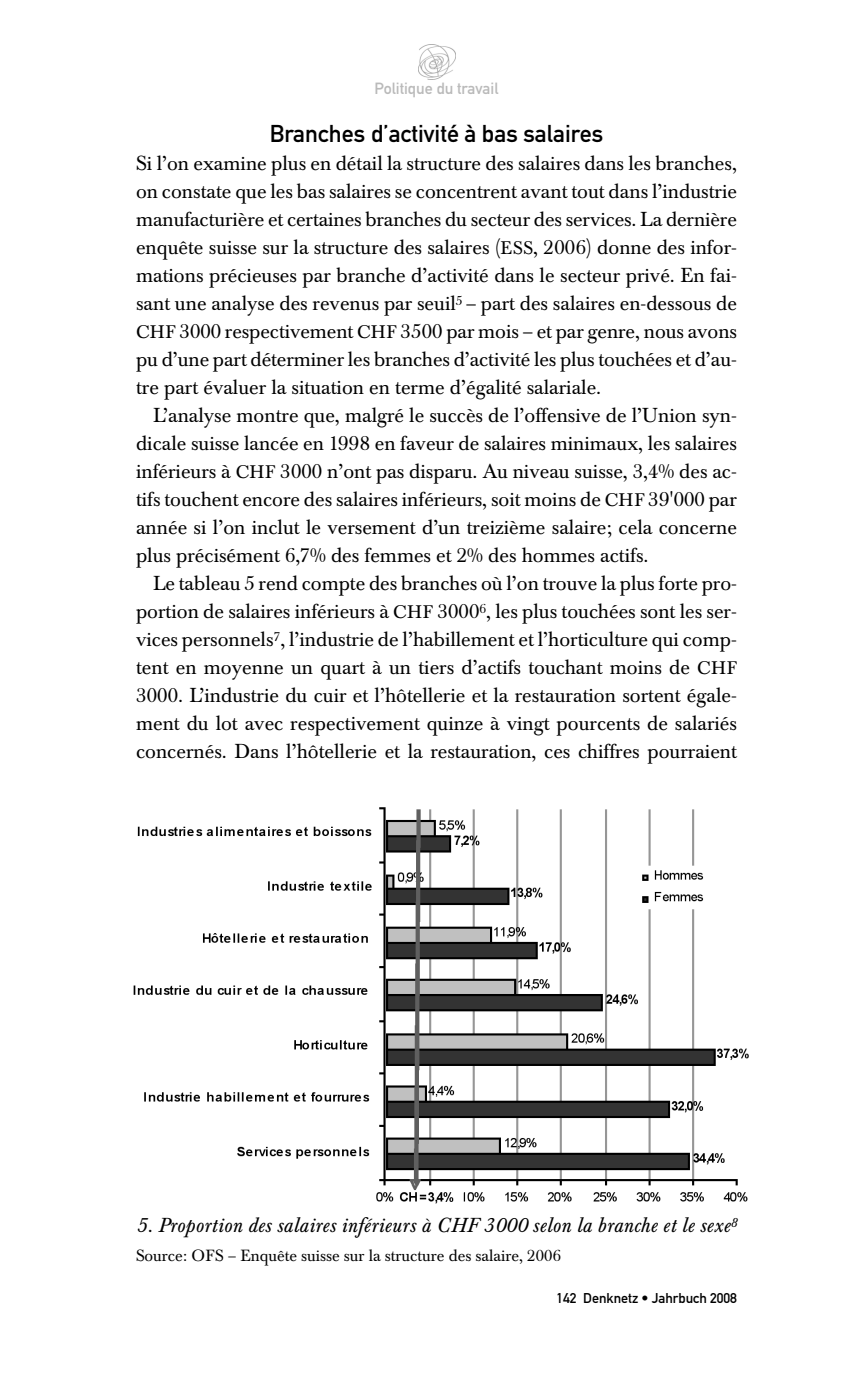
<style>
.page{position:relative;width:850px;height:1388px;background:#fff}
.page>*{position:absolute;margin:0;border:0;box-sizing:border-box;transform-origin:0 0}
.t1{font:24px "DIN Mittelschrift";color:#000}
.t2{font:20px/28px "Baskerville BE";color:#000;text-align:justify}
.t3{font:italic 20px "Baskerville BE";letter-spacing:.015em;color:#000}
.t4{font:16px "Baskerville BE";color:#000}
.t5{font:16px "DIN Mittelschrift";color:#bababa}
.t6{font:14px "DIN Mittelschrift";color:#000}
.s1{font-size:18px}
</style>
<div class="page">
<svg style="left:426px;top:44px;width:30px;height:16px"></svg>
<img style="left:418px;top:45px;width:37px;height:34px">
<img style="left:133px;top:807px;width:616px;height:397px">
<p class="t5" style="left:375px;top:82px;width:125px">Politique du travail</p>
<p class="t1" style="left:270px;top:125px;width:335px">Branches d’activité à bas salaires</p>
<p class="t2" style="left:136px;top:152px;width:602px">Si l’on examine plus en détail la structure des salaires dans les branches, on constate que les bas salaires se concentrent avant tout dans l’industrie manufacturière et certaines branches du secteur des services. La dernière enquête suisse sur la structure des salaires (<span class="s1">ESS</span>, 2006) donne des infor&shy;mations précieuses par branche d’activité dans le secteur privé. En fai&shy;sant une analyse des revenus par seuil<sup>5</sup> – part des salaires en-dessous de <span class="s1">CHF</span> 3000 respectivement <span class="s1">CHF</span> 3500 par mois – et par genre, nous avons pu d’une part déterminer les branches d’activité les plus touchées et d’au&shy;tre part évaluer la situation en terme d’égalité salariale.</p>
<p class="t2" style="left:136px;top:404px;width:602px;text-indent:17px">L’analyse montre que, malgré le succès de l’offensive de l’Union syn&shy;dicale suisse lancée en 1998 en faveur de salaires minimaux, les salaires inférieurs à <span class="s1">CHF</span> 3000 n’ont pas disparu. Au niveau suisse, 3,4% des ac&shy;tifs touchent encore des salaires inférieurs, soit moins de <span class="s1">CHF</span> 39'000 par année si l’on inclut le versement d’un treizième salaire; cela concerne plus précisément 6,7% des femmes et 2% des hommes actifs.</p>
<p class="t2" style="left:136px;top:572px;width:602px;text-indent:17px">Le tableau 5 rend compte des branches où l’on trouve la plus forte pro&shy;portion de salaires inférieurs à <span class="s1">CHF</span> 3000<sup>6</sup>, les plus touchées sont les ser&shy;vices personnels<sup>7</sup>, l’industrie de l’habillement et l’horticulture qui comp&shy;tent en moyenne un quart à un tiers d’actifs touchant moins de <span class="s1">CHF </span>3000. L’industrie du cuir et l’hôtellerie et la restauration sortent égale&shy;ment du lot avec respectivement quinze à vingt pourcents de salariés concernés. Dans l’hôtellerie et la restauration, ces chiffres pourraient</p>
<p class="t3" style="left:136px;top:1217px;width:602px">5. Proportion des salaires inférieurs à CHF 3000 selon la branche et le sexe<sup>8</sup></p>
<p class="t4" style="left:136px;top:1249px;width:427px">Source: OFS – Enquête suisse sur la structure des salaire, 2006</p>
<p class="t6" style="left:556px;top:1293px;width:182px">142 Denknetz • Jahrbuch 2008</p>
</div>
